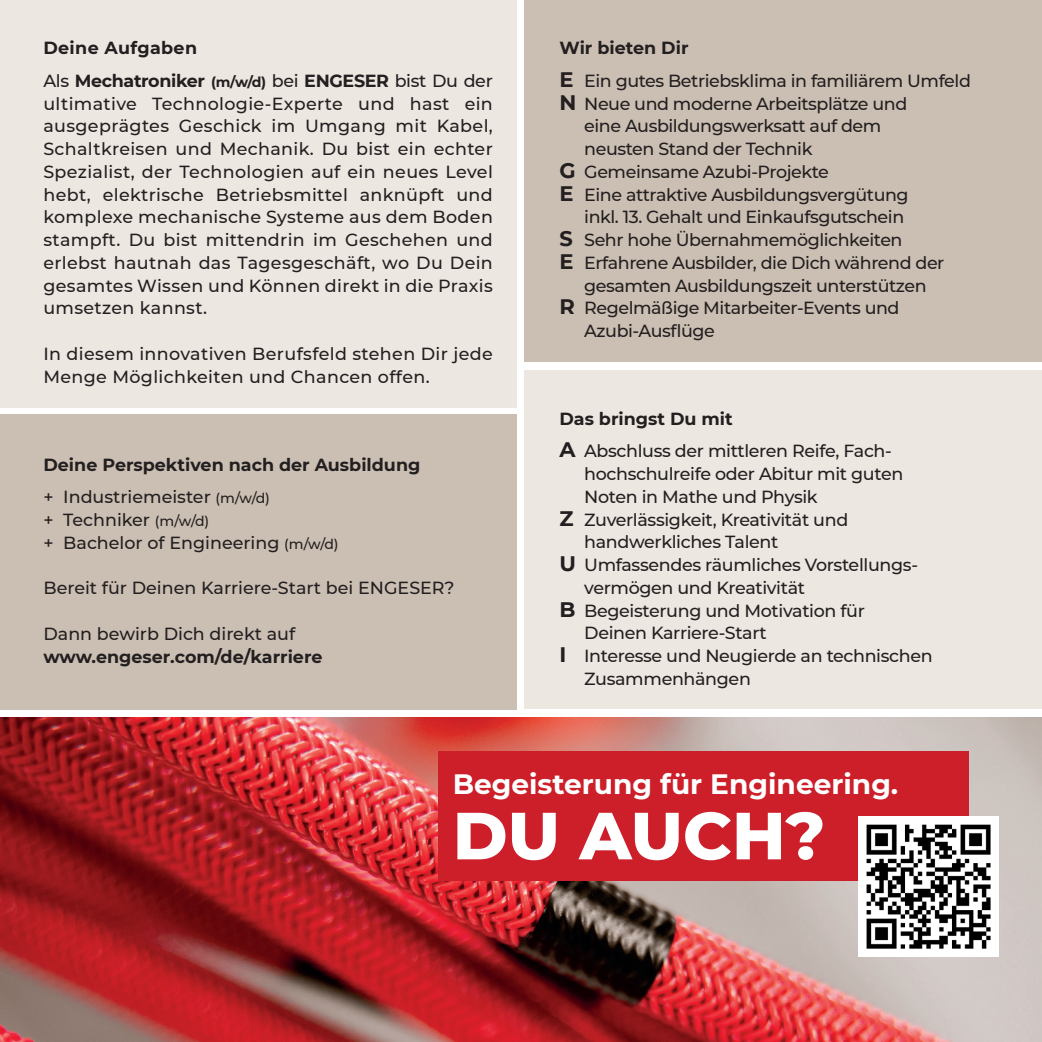
<style>
.page{position:relative;width:1042px;height:1042px;background:#fff}
.page>*{position:absolute;margin:0;border:0;box-sizing:border-box;transform-origin:0 0}
.t1{font:800 66.5px "Montserrat";color:#fff}
.t2{font:700 28px "Montserrat";color:#fff}
.t3{font:500 17.5px/22.8px "Montserrat";letter-spacing:-.02em;color:#231f20}
.t4{font:500 17.5px/22.8px "Montserrat";color:#231f20}
.t5{font:700 17.5px/32.7px "Montserrat";color:#231f20}
.t6{font:500 17.5px/22.8px "Montserrat";letter-spacing:.02em;color:#231f20}
.t7{font:700 17.5px/32.7px "Montserrat";letter-spacing:-.02em;color:#231f20}
.s1{font-weight:500}
.s2{font-size:14px}
.s3{font-weight:500;font-size:14px}
.s4{font-weight:700}
.s5{font-weight:700;font-size:21px}
</style>
<div class="page">
<div style="left:525px;top:370px;width:517px;height:339px;background:#ece7e1"></div>
<img style="left:0;top:718px;width:1042px;height:324px">
<div style="left:0;top:0;width:516px;height:407px;background:#ece7e1"></div>
<div style="left:0;top:414px;width:516px;height:295px;background:#cbbfb3"></div>
<div style="left:525px;top:0;width:517px;height:362px;background:#cbbfb3"></div>
<div style="left:438px;top:752px;width:531px;height:129px;background:#cd1f2a"></div>
<img style="left:858px;top:816px;width:140px;height:140px">
<p class="t7" style="left:43px;top:31px;width:451px">Deine Aufgaben<br><span class="s1">Als</span> Mechatroniker <span class="s2">(m/w/d)</span> <span class="s1">bei</span> ENGESER <span class="s1">bist Du der</span></p>
<p class="t3" style="left:43px;top:91px;width:451px;text-align:justify">ultimative Technologie-Experte und hast ein ausgeprägtes Geschick im Umgang mit Kabel, Schaltkreisen und Mechanik. Du bist ein echter Spezialist, der Technologien auf ein neues Level hebt, elektrische Betriebsmittel anknüpft und komplexe mechanische Systeme aus dem Boden stampft. Du bist mittendrin im Geschehen und erlebst hautnah das Tagesgeschäft, wo Du Dein gesamtes Wissen und Können direkt in die Praxis umsetzen kannst.</p>
<p class="t6" style="left:43px;top:342px;width:451px">In diesem innovativen Berufsfeld stehen Dir jede<br>Menge Möglichkeiten und Chancen offen.</p>
<p class="t5" style="left:43px;top:447px;width:378px">Deine Perspektiven nach der Ausbildung <span class="s1">+ Industriemeister</span> <span class="s3">(m/w/d)</span></p>
<p class="t4" style="left:43px;top:508px;width:297px">+ Techniker <span class="s2">(m/w/d)<br></span>+ Bachelor of Engineering <span class="s2">(m/w/d)</span></p>
<p class="t4" style="left:43px;top:576px;width:413px">Bereit für Deinen Karriere-Start bei ENGESER?</p>
<p class="t4" style="left:43px;top:622px;width:253px">Dann bewirb Dich direkt auf</p>
<p class="t5" style="left:43px;top:639px;width:280px">www.engeser.com/de/karriere</p>
<p class="t3" style="left:559px;top:31px;width:413px;line-height:32.7px"><span class="s4">Wir bieten Dir<br></span><span class="s5">E</span> Ein gutes Betriebsklima in familiärem Umfeld</p>
<p class="t3" style="left:559px;top:91px;width:349px"><span class="s5">N</span> Neue und moderne Arbeitsplätze und</p>
<p class="t3" style="left:584px;top:114px;width:299px">eine Ausbildungswerksatt auf dem</p>
<p class="t3" style="left:584px;top:137px;width:230px">neusten Stand der Technik</p>
<p class="t3" style="left:559px;top:160px;width:271px"><span class="s5">G</span> Gemeinsame Azubi-Projekte</p>
<p class="t3" style="left:559px;top:182px;width:351px"><span class="s5">E</span> Eine attraktive Ausbildungsvergütung</p>
<p class="t3" style="left:584px;top:205px;width:321px">inkl. 13. Gehalt und Einkaufsgutschein</p>
<p class="t3" style="left:559px;top:228px;width:345px"><span class="s5">S</span> Sehr hohe Übernahmemöglichkeiten</p>
<p class="t3" style="left:559px;top:251px;width:386px"><span class="s5">E</span> Erfahrene Ausbilder, die Dich während der</p>
<p class="t3" style="left:584px;top:273px;width:344px">gesamten Ausbildungszeit unterstützen</p>
<p class="t3" style="left:559px;top:296px;width:342px"><span class="s5">R</span> Regelmäßige Mitarbeiter-Events und</p>
<p class="t3" style="left:584px;top:319px;width:132px">Azubi-Ausflüge</p>
<p class="t3" style="left:559px;top:401px;width:332px;line-height:32.7px"><span class="s4">Das bringst Du mit<br></span><span class="s5">A</span> Abschluss der mittleren Reife, Fach-</p>
<p class="t3" style="left:584px;top:462px;width:320px">hochschulreife oder Abitur mit guten</p>
<p class="t3" style="left:584px;top:484px;width:235px">Noten in Mathe und Physik</p>
<p class="t3" style="left:559px;top:507px;width:290px"><span class="s5">Z</span> Zuverlässigkeit, Kreativität und</p>
<p class="t3" style="left:584px;top:530px;width:196px">handwerkliches Talent</p>
<p class="t3" style="left:559px;top:553px;width:360px"><span class="s5">U</span> Umfassendes räumliches Vorstellungs-</p>
<p class="t3" style="left:584px;top:575px;width:222px">vermögen und Kreativität</p>
<p class="t3" style="left:559px;top:598px;width:307px"><span class="s5">B</span> Begeisterung und Motivation für</p>
<p class="t3" style="left:584px;top:621px;width:184px">Deinen Karriere-Start</p>
<p class="t3" style="left:559px;top:644px;width:375px"><span class="s5">I</span> Interesse und Neugierde an technischen</p>
<p class="t3" style="left:584px;top:666px;width:168px">Zusammenhängen</p>
<h2 class="t2" style="left:453px;top:764px;width:447px">Begeisterung für Engineering.</h2>
<h1 class="t1" style="left:453px;top:787px;width:374px">DU AUCH?</h1>
</div>
